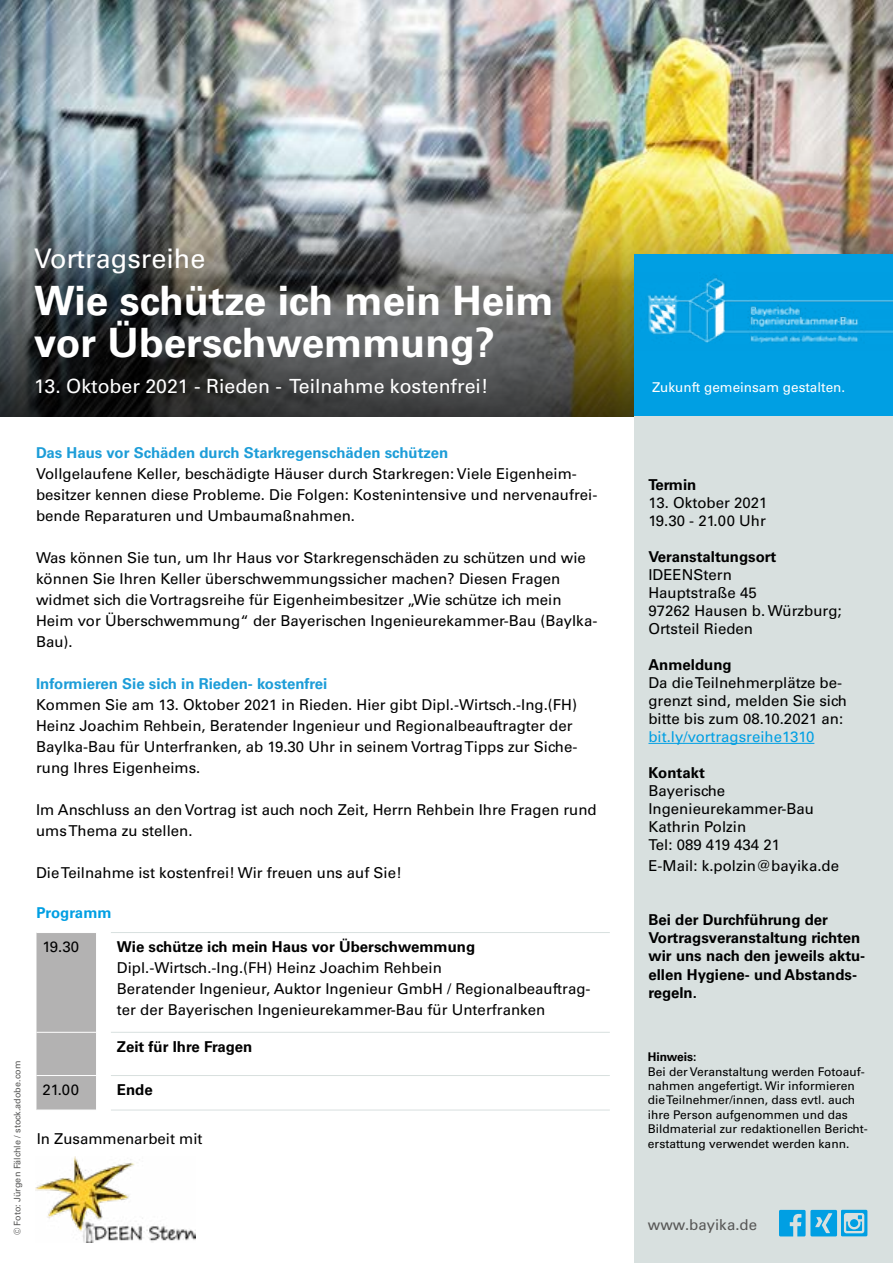
<style>
.page{position:relative;width:893px;height:1263px;background:#fff}
.page>*{position:absolute;margin:0;border:0;box-sizing:border-box;transform-origin:0 0}
.t1{font:700 40.5px/42px "Univers LT Std";color:#fff}
.t2{font:27px "Univers LT Std";color:#fff}
.t3{font:19.5px "Univers LT Std";color:#fff}
.t4{font:15px/21px "Univers LT Std";color:#000}
.t5{font:700 15px/18px "Univers LT Std";color:#000}
.t6{font:700 15px "Univers LT Std";color:#1d9dd8}
.t7{font:15px "Univers LT Std";color:#009fe3}
.t8{font:15px "Univers LT Std";color:#575756}
.t9{font:700 15px "Univers LT Std";color:#009fe3}
.t10{font:13.5px "Univers LT Std";color:#fff}
.t11{font:12px/14.4px "Univers LT Std";color:#000}
.t12{font:700 12px "Univers LT Std";color:#000}
.t13{font:9px "Univers LT Std";color:#575756}
</style>
<div class="page">
<img style="left:0;top:0;width:893px;height:134px">
<img style="left:0;top:134px;width:893px;height:282px">
<div style="left:634px;top:416px;width:259px;height:847px;background:#d8e0df"></div>
<div style="left:634px;top:255px;width:259px;height:161px;background:#009fe3"></div>
<img style="left:627px;top:272px;width:266px;height:79px">
<svg style="left:779px;top:1210px;width:88px;height:26px"></svg>
<hr style="left:648px;top:743px;width:166px;height:1px;background:#009fe3">
<div style="left:36px;top:933px;width:60px;height:177px;background:#b3b2b2"></div>
<hr style="left:111px;top:932px;width:499px;height:1px;background:#d8e0df">
<hr style="left:111px;top:1032px;width:499px;height:1px;background:#d8e0df">
<hr style="left:111px;top:1075px;width:499px;height:1px;background:#d8e0df">
<hr style="left:111px;top:1110px;width:499px;height:1px;background:#d8e0df">
<hr style="left:36px;top:1032px;width:60px;height:1px;background:#fff">
<hr style="left:36px;top:1075px;width:60px;height:1px;background:#fff">
<img style="left:36px;top:1157px;width:160px;height:86px">
<h2 class="t2" style="left:34px;top:243px;width:173px">Vortragsreihe</h2>
<h1 class="t1" style="left:34px;top:280px;width:521px">Wie schütze ich mein Heim vor Überschwemmung?</h1>
<h3 class="t3" style="left:34px;top:374px;width:456px">13. Oktober 2021 - Rieden - Teilnahme kostenfrei!</h3>
<p class="t13" style="left:12px;top:1235px;width:176px;rotate:-90deg">© Foto: Jürgen Fälchle / stock.adobe.com</p>
<p class="t6" style="left:36px;top:443px;width:414px">Das Haus vor Schäden durch Starkregenschäden schützen</p>
<p class="t4" style="left:36px;top:463px;width:563px">Vollgelaufene Keller, beschädigte Häuser durch Starkregen: Viele Eigenheim&shy;besitzer kennen diese Probleme. Die Folgen: Kostenintensive und nervenaufrei&shy;bende Reparaturen und Umbaumaßnahmen.</p>
<p class="t4" style="left:36px;top:547px;width:563px">Was können Sie tun, um Ihr Haus vor Starkregenschäden zu schützen und wie können Sie Ihren Keller überschwemmungssicher machen? Diesen Fragen widmet sich die Vortragsreihe für Eigenheimbesitzer „Wie schütze ich mein Heim vor Überschwemmung“ der Bayerischen Ingenieurekammer-Bau (BayIka-Bau).</p>
<p class="t6" style="left:36px;top:674px;width:293px">Informieren Sie sich in Rieden- kostenfrei</p>
<p class="t4" style="left:36px;top:694px;width:543px">Kommen Sie am 13. Oktober 2021 in Rieden. Hier gibt Dipl.-Wirtsch.-Ing.(FH)<br>Heinz Joachim Rehbein, Beratender Ingenieur und Regionalbeauftragter der BayIka-Bau für Unterfranken, ab 19.30 Uhr in seinem Vortrag Tipps zur Siche&shy;rung Ihres Eigenheims.</p>
<p class="t4" style="left:36px;top:799px;width:562px">Im Anschluss an den Vortrag ist auch noch Zeit, Herrn Rehbein Ihre Fragen rund ums Thema zu stellen.</p>
<p class="t4" style="left:36px;top:862px;width:367px">Die Teilnahme ist kostenfrei! Wir freuen uns auf Sie!</p>
<p class="t9" style="left:36px;top:904px;width:77px">Programm</p>
<p class="t4" style="left:42px;top:936px;width:38px">19.30</p>
<p class="t5" style="left:117px;top:938px;width:360px">Wie schütze ich mein Haus vor Überschwemmung</p>
<p class="t4" style="left:117px;top:957px;width:475px">Dipl.-Wirtsch.-Ing.(FH) Heinz Joachim Rehbein<br>Beratender Ingenieur, Auktor Ingenieur GmbH / Regionalbeauftrag&shy;ter der Bayerischen Ingenieurekammer-Bau für Unterfranken</p>
<p class="t5" style="left:117px;top:1037px;width:137px">Zeit für Ihre Fragen</p>
<p class="t4" style="left:42px;top:1079px;width:38px">21.00</p>
<p class="t5" style="left:117px;top:1081px;width:37px">Ende</p>
<p class="t4" style="left:37px;top:1128px;width:167px">In Zusammenarbeit mit</p>
<p class="t10" style="left:652px;top:379px;width:195px">Zukunft gemeinsam gestalten.</p>
<p class="t5" style="left:648px;top:476px;width:49px">Termin</p>
<p class="t4" style="left:648px;top:494px;width:120px;line-height:18px">13. Oktober 2021<br>19.30 - 21.00 Uhr</p>
<p class="t5" style="left:648px;top:548px;width:129px">Veranstaltungsort</p>
<p class="t4" style="left:648px;top:566px;width:195px;line-height:18px">IDEENStern<br>Hauptstraße 45<br>97262 Hausen b. Würzburg;<br>Ortsteil Rieden</p>
<p class="t5" style="left:648px;top:656px;width:85px">Anmeldung</p>
<p class="t4" style="left:648px;top:674px;width:200px;line-height:18px">Da die Teilnehmerplätze be&shy;grenzt sind, melden Sie sich bitte bis zum 08.10.2021 an:</p>
<p class="t7" style="left:648px;top:728px;width:167px">bit.ly/vortragsreihe1310</p>
<p class="t5" style="left:648px;top:764px;width:58px">Kontakt</p>
<p class="t4" style="left:648px;top:782px;width:167px;line-height:18px">Bayerische<br>Ingenieurekammer-Bau<br>Kathrin Polzin<br>Tel: 089 419 434 21</p>
<p class="t4" style="left:648px;top:856px;width:192px">E-Mail: k.polzin@bayika.de</p>
<p class="t5" style="left:648px;top:911px;width:218px">Bei der Durchführung der<br>Vortragsveranstaltung richten wir uns nach den jeweils aktu&shy;ellen Hygiene- und Abstands&shy;regeln.</p>
<p class="t12" style="left:648px;top:1050px;width:50px">Hinweis:</p>
<p class="t11" style="left:648px;top:1064px;width:222px">Bei der Veranstaltung werden Fotoauf&shy;nahmen angefertigt. Wir informieren die Teilnehmer/innen, dass evtl. auch ihre Person aufgenommen und das Bildmaterial zur redaktionellen Bericht&shy;erstattung verwendet werden kann.</p>
<p class="t8" style="left:648px;top:1216px;width:111px">www.bayika.de</p>
</div>
